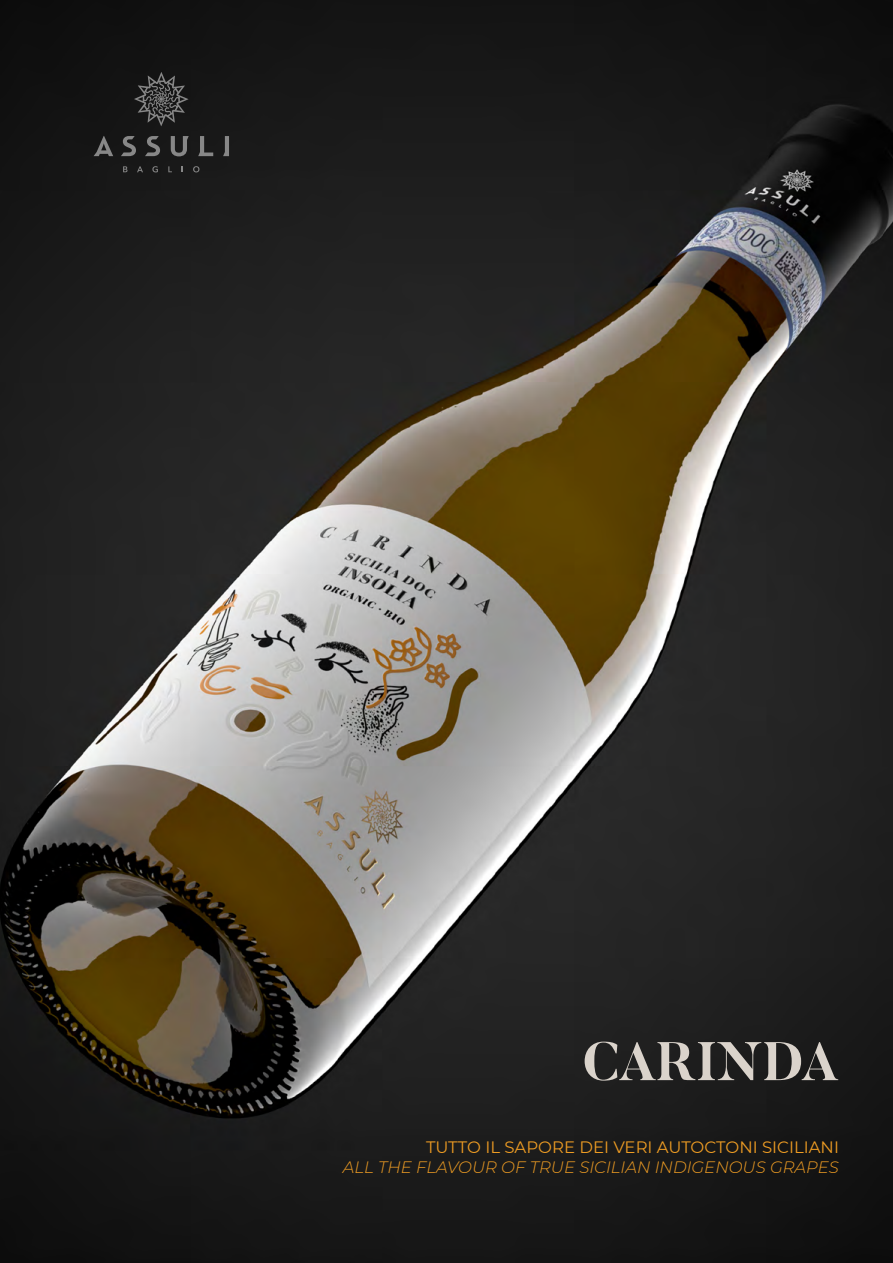
<style>
.page{position:relative;width:893px;height:1263px;background:#fff}
.page>*{position:absolute;margin:0;border:0;box-sizing:border-box;transform-origin:0 0}
.t1{font:700 54px "Butler";color:#dad3cb}
.Subtitle{font:italic 300 16.5px "Montserrat";color:#ee9c23}
.Subtitle-2{font:16.5px "Montserrat";color:#ee9c23}
</style>
<div class="page">
<img style="left:0;top:0;width:893px;height:1263px">
<svg style="left:134px;top:72px;width:54px;height:54px;background:#333"></svg>
<svg style="left:171px;top:136px;width:18px;height:20px"></svg>
<svg style="left:198px;top:136px;width:15px;height:20px"></svg>
<svg style="left:94px;top:136px;width:19px;height:20px"></svg>
<svg style="left:223px;top:136px;width:6px;height:20px"></svg>
<svg style="left:145px;top:136px;width:15px;height:20px"></svg>
<svg style="left:121px;top:136px;width:15px;height:20px"></svg>
<svg style="left:123px;top:166px;width:4px;height:6px"></svg>
<svg style="left:137px;top:166px;width:6px;height:6px"></svg>
<svg style="left:152px;top:166px;width:6px;height:6px"></svg>
<svg style="left:168px;top:166px;width:4px;height:6px"></svg>
<svg style="left:193px;top:166px;width:6px;height:6px"></svg>
<p class="t1" style="left:582px;top:1027px;width:258px">CARINDA</p>
<p class="Subtitle-2" style="left:426px;top:1136px;width:414px">TUTTO IL SAPORE DEI VERI AUTOCTONI SICILIANI</p>
<p class="Subtitle" style="left:343px;top:1156px;width:497px">ALL THE FLAVOUR OF TRUE SICILIAN INDIGENOUS GRAPES</p>
</div>
